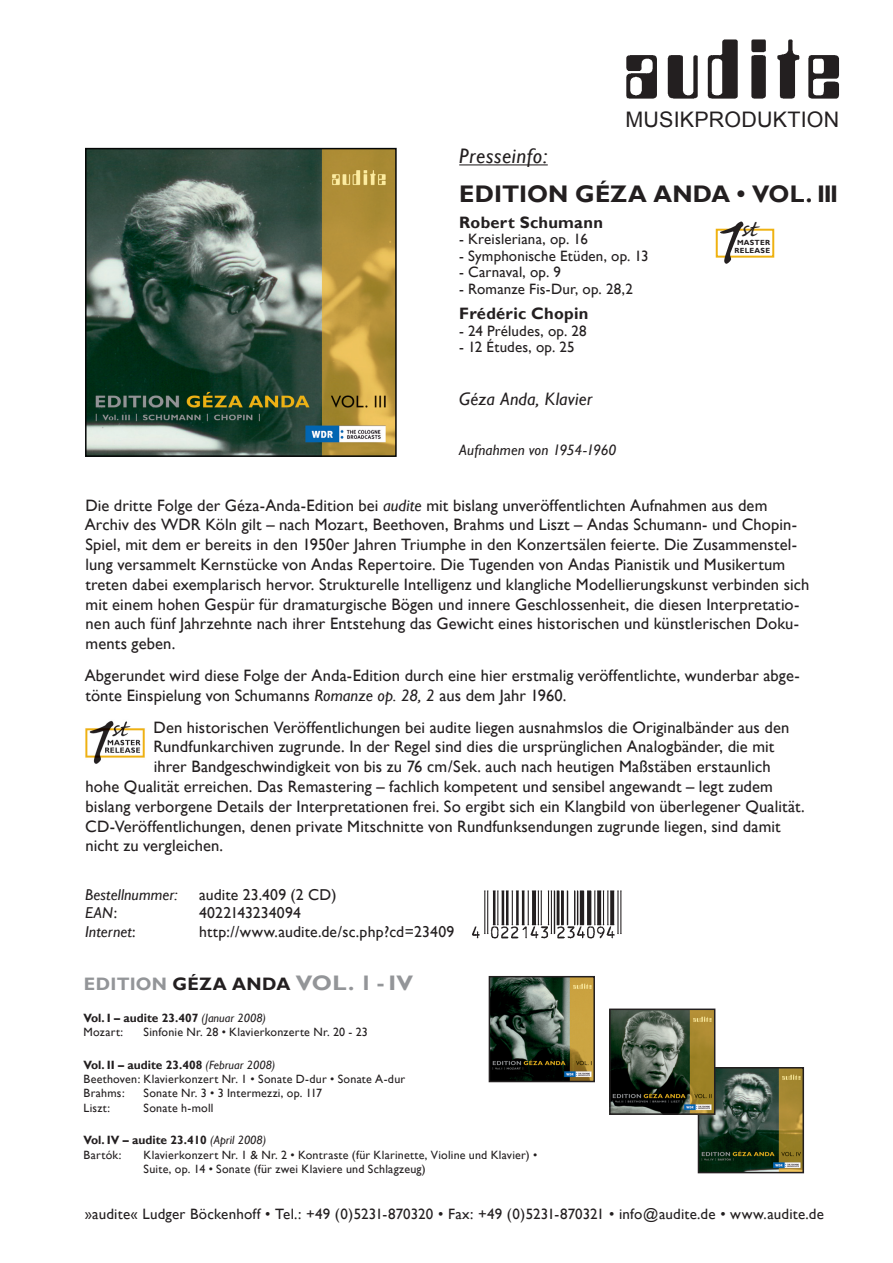
<style>
.page{position:relative;width:893px;height:1263px;background:#fff}
.page>*{position:absolute;margin:0;border:0;box-sizing:border-box;transform-origin:0 0}
.t1{font:88.2px "Caflisch Script Pro";color:#231f20;scale:1.04 1}
.t2{font:30px "Caflisch Script Pro";color:#231f20}
.t3{font:700 24px "Gill Sans";letter-spacing:.005em;color:#231f20}
.t4{font:21.45px "Arial";letter-spacing:.01em;color:#231f20}
.t5{font:italic 21px "Gill Sans";letter-spacing:.03em;color:#231f20}
.t6{font:700 18px "Gill Sans";letter-spacing:.015em;color:#231f20}
.t7{font:italic 18px "Gill Sans";letter-spacing:.01em;color:#231f20}
.t8{font:16.5px/19.8px "Gill Sans";letter-spacing:.005em;color:#231f20}
.t9{font:700 16.5px "Gill Sans";letter-spacing:.015em;color:#231f20}
.t10{font:15.75px "Gill Sans";letter-spacing:.01em;color:#231f20}
.t11{font:italic 15.75px "Gill Sans";letter-spacing:.01em;color:#231f20}
.t12{font:15px "Gill Sans";letter-spacing:.01em;color:#231f20}
.t13{font:italic 15px "Gill Sans";color:#231f20}
.t14{font:12px/14.4px "Gill Sans";letter-spacing:.02em;color:#231f20}
.t15{font:700 12px/14.4px "Gill Sans";color:#231f20}
.t16{font:700 7.5px/7.5px "Gill Sans";letter-spacing:.03em;color:#231f20;text-align:center}
.s1{font-style:italic}
.s2{font-style:normal}
.s3{color:#939598}
.s4{font-size:21px;color:#939598}
.s5{font-weight:400;font-style:italic}
.s6{font-weight:400}
.s7{font-weight:700}
</style>
<div class="page">
<hr style="left:459px;top:164px;width:89px;height:1px;background:#231f20">
<img style="left:88px;top:151px;width:306px;height:303px">
<div style="left:85px;top:148px;width:312px;height:309px;border:2px solid #050707"></div>
<img style="left:626px;top:39px;width:213px;height:60px">
<img style="left:472px;top:890px;width:150px;height:49px">
<div style="left:716px;top:229px;width:58px;height:29px;border:2px solid #efb211"></div>
<img style="left:85px;top:720px;width:60px;height:44px">
<img style="left:492px;top:979px;width:100px;height:100px">
<div style="left:489px;top:976px;width:106px;height:106px;border:2px solid #231f20"></div>
<img style="left:701px;top:1070px;width:100px;height:100px">
<div style="left:698px;top:1067px;width:106px;height:106px;border:2px solid #231f20"></div>
<img style="left:612px;top:1011px;width:100px;height:101px">
<div style="left:609px;top:1008px;width:106px;height:107px;border:2px solid #231f20"></div>
<h3 class="t4" style="left:625px;top:105px;width:215px">MUSIKPRODUKTION</h3>
<p class="t5" style="left:459px;top:144px;width:89px">Presseinfo:</p>
<h3 class="t3" style="left:459px;top:179px;width:380px">EDITION GÉZA ANDA • VOL. III</h3>
<p class="t9" style="left:459px;top:212px;width:145px">Robert Schumann</p>
<p class="t12" style="left:459px;top:230px;width:130px">- Kreisleriana, op. 16</p>
<p class="t12" style="left:459px;top:247px;width:191px">- Symphonische Etüden, op. 13</p>
<p class="t12" style="left:459px;top:263px;width:103px">- Carnaval, op. 9</p>
<p class="t12" style="left:459px;top:280px;width:175px">- Romanze Fis-Dur, op. 28,2</p>
<p class="t9" style="left:459px;top:304px;width:131px">Frédéric Chopin</p>
<p class="t12" style="left:459px;top:322px;width:129px">- 24 Préludes, op. 28</p>
<p class="t12" style="left:459px;top:339px;width:117px">- 12 Études, op. 25</p>
<p class="t7" style="left:459px;top:388px;width:135px">Géza Anda, Klavier</p>
<p class="t13" style="left:459px;top:441px;width:159px">Aufnahmen von 1954-1960</p>
<h1 class="t1" style="left:707px;top:195px;width:34px">1</h1>
<h2 class="t2" style="left:741px;top:213px;width:18px">st</h2>
<p class="t16" style="left:735px;top:239px;width:37px">MASTER<br>RELEASE</p>
<p class="t8" style="left:85px;top:495px;width:726px">Die dritte Folge der Géza-Anda-Edition bei <span class="s1">audite</span> mit bislang unveröffentlichten Aufnahmen aus dem Archiv des WDR Köln gilt – nach Mozart, Beethoven, Brahms und Liszt – Andas Schumann- und Chopin-Spiel, mit dem er bereits in den 1950er Jahren Triumphe in den Konzertsälen feierte. Die Zusammenstel&shy;lung versammelt Kernstücke von Andas Repertoire. Die Tugenden von Andas Pianistik und Musikertum treten dabei exemplarisch hervor. Strukturelle Intelligenz und klangliche Modellierungskunst verbinden sich mit einem hohen Gespür für dramaturgische Bögen und innere Geschlossenheit, die diesen Interpretatio&shy;nen auch fünf Jahrzehnte nach ihrer Entstehung das Gewicht eines historischen und künstlerischen Doku&shy;ments geben.</p>
<p class="t8" style="left:85px;top:666px;width:716px">Abgerundet wird diese Folge der Anda-Edition durch eine hier erstmalig veröffentlichte, wunderbar abge&shy;tönte Einspielung von Schumanns <span class="s1">Romanze op. 28, 2</span> aus dem Jahr 1960.</p>
<p class="t8" style="left:154px;top:717px;width:637px">Den historischen Veröffentlichungen bei audite liegen ausnahmslos die Originalbänder aus den</p>
<p class="t8" style="left:153px;top:737px;width:622px">Rundfunkarchiven zugrunde. In der Regel sind dies die ursprünglichen Analogbänder, die mit</p>
<p class="t8" style="left:154px;top:757px;width:618px">ihrer Bandgeschwindigkeit von bis zu 76 cm/Sek. auch nach heutigen Maßstäben erstaunlich</p>
<p class="t8" style="left:86px;top:777px;width:689px">hohe Qualität erreichen. Das Remastering – fachlich kompetent und sensibel angewandt – legt zudem</p>
<p class="t8" style="left:86px;top:797px;width:721px">bislang verborgene Details der Interpretationen frei. So ergibt sich ein Klangbild von überlegener Qualität.</p>
<p class="t8" style="left:85px;top:816px;width:697px">CD-Veröffentlichungen, denen private Mitschnitte von Rundfunksendungen zugrunde liegen, sind damit</p>
<p class="t8" style="left:86px;top:836px;width:139px">nicht zu vergleichen.</p>
<p class="t11" style="left:85px;top:885px;width:94px">Bestellnummer:</p>
<p class="t10" style="left:199px;top:885px;width:139px">audite 23.409 (2 CD)</p>
<p class="t11" style="left:85px;top:904px;width:34px">EAN<span class="s2">:</span></p>
<p class="t10" style="left:199px;top:904px;width:103px">4022143234094</p>
<p class="t11" style="left:85px;top:923px;width:52px">Internet<span class="s2">:</span></p>
<p class="t10" style="left:199px;top:923px;width:257px">http://www.audite.de/sc.php?cd=23409</p>
<p class="t6" style="left:84px;top:973px;width:331px"><span class="s3">EDITION</span> GÉZA ANDA <span class="s4">VOL. 1 - IV</span></p>
<p class="t15" style="left:84px;top:1011px;width:184px">Vol. I – audite 23.407 <span class="s5">(Januar 2008)<br></span><span class="s6">Mozart:</span></p>
<p class="t14" style="left:144px;top:1025px;width:226px">Sinfonie Nr. 28 • Klavierkonzerte Nr. 20 - 23</p>
<p class="t14" style="left:84px;top:1057px;width:323px"><span class="s7">Vol. II – audite 23.408</span> <span class="s1">(Februar 2008)<br></span>Beethoven: Klavierkonzert Nr. 1 • Sonate D-dur • Sonate A-dur<br>Brahms:</p>
<p class="t14" style="left:144px;top:1086px;width:180px">Sonate Nr. 3 • 3 Intermezzi, op. 117</p>
<p class="t14" style="left:84px;top:1101px;width:28px">Liszt:</p>
<p class="t14" style="left:144px;top:1101px;width:71px">Sonate h-moll</p>
<p class="t15" style="left:84px;top:1133px;width:184px">Vol. IV – audite 23.410 <span class="s5">(April 2008)<br></span><span class="s6">Bartók:</span></p>
<p class="t14" style="left:144px;top:1147px;width:395px">Klavierkonzert Nr. 1 &amp; Nr. 2 • Kontraste (für Klarinette, Violine und Klavier) •<br>Suite, op. 14 • Sonate (für zwei Klaviere und Schlagzeug)</p>
<p class="t12" style="left:85px;top:1205px;width:741px">»audite« Ludger Böckenhoff • Tel.: +49 (0)5231-870320 • Fax: +49 (0)5231-870321 • info@audite.de • www.audite.de</p>
</div>
